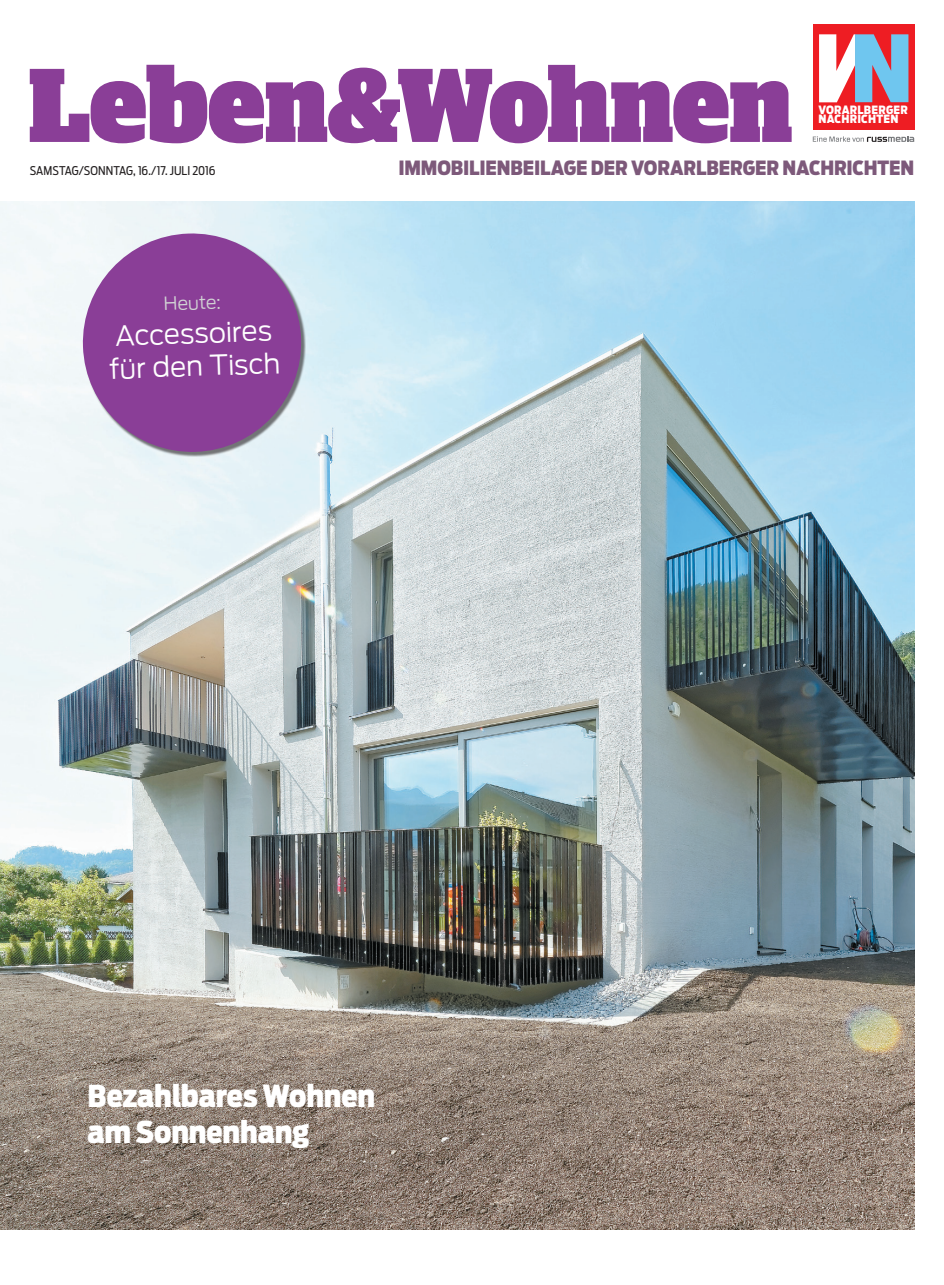
<style>
.page{position:relative;width:944px;height:1285px;background:#fff}
.page>*{position:absolute;margin:0;border:0;box-sizing:border-box;transform-origin:0 0}
.t1{font:900 30px/36px "Antenna Cond";letter-spacing:-.005em;color:#fff}
.t2{font:300 27.3px "Antenna";color:#fff}
.t3{font:900 19.5px "Antenna Cond";letter-spacing:-.01em;color:#7d597a}
.t4{font:300 18px "Antenna";color:#d1d2d4}
.t5{font:12px "Antenna Cond";color:#231f20}
.t6{font:900 11.4px/9.9px "Antenna Cond";letter-spacing:.02em;color:#fff}
</style>
<div class="page">
<img style="left:0;top:202px;width:914px;height:1027px">
<svg style="left:30px;top:65px;width:762px;height:78px;fill:#8a3e97"></svg>
<div style="left:84px;top:234px;width:222px;height:222px;background:#231f20;opacity:.6"></div>
<svg style="left:81px;top:231px;width:222px;height:223px;background:#9e67ab"></svg>
<div style="left:813px;top:25px;width:101px;height:105px;background:#ee1d23"></div>
<svg style="left:819px;top:34px;width:89px;height:68px"></svg>
<svg style="left:813px;top:136px;width:101px;height:6px"></svg>
<p class="t6" style="left:818px;top:104px;width:91px">VORARLBERGER<br>NACHRICHTEN</p>
<p class="t5" style="left:30px;top:163px;width:187px">SAMSTAG/SONNTAG, 16./17. JULI 2016</p>
<p class="t3" style="left:398px;top:156px;width:517px">IMMOBILIENBEILAGE DER VORARLBERGER NACHRICHTEN</p>
<p class="t4" style="left:163px;top:293px;width:59px;rotate:-2deg">Heute:</p>
<p class="t2" style="left:115px;top:319px;width:158px;rotate:-2deg">Accessoires</p>
<p class="t2" style="left:109px;top:352px;width:173px;rotate:-2deg">für den Tisch</p>
<p class="t1" style="left:88px;top:1077px;width:289px">Bezahlbares Wohnen am Sonnenhang</p>
</div>
